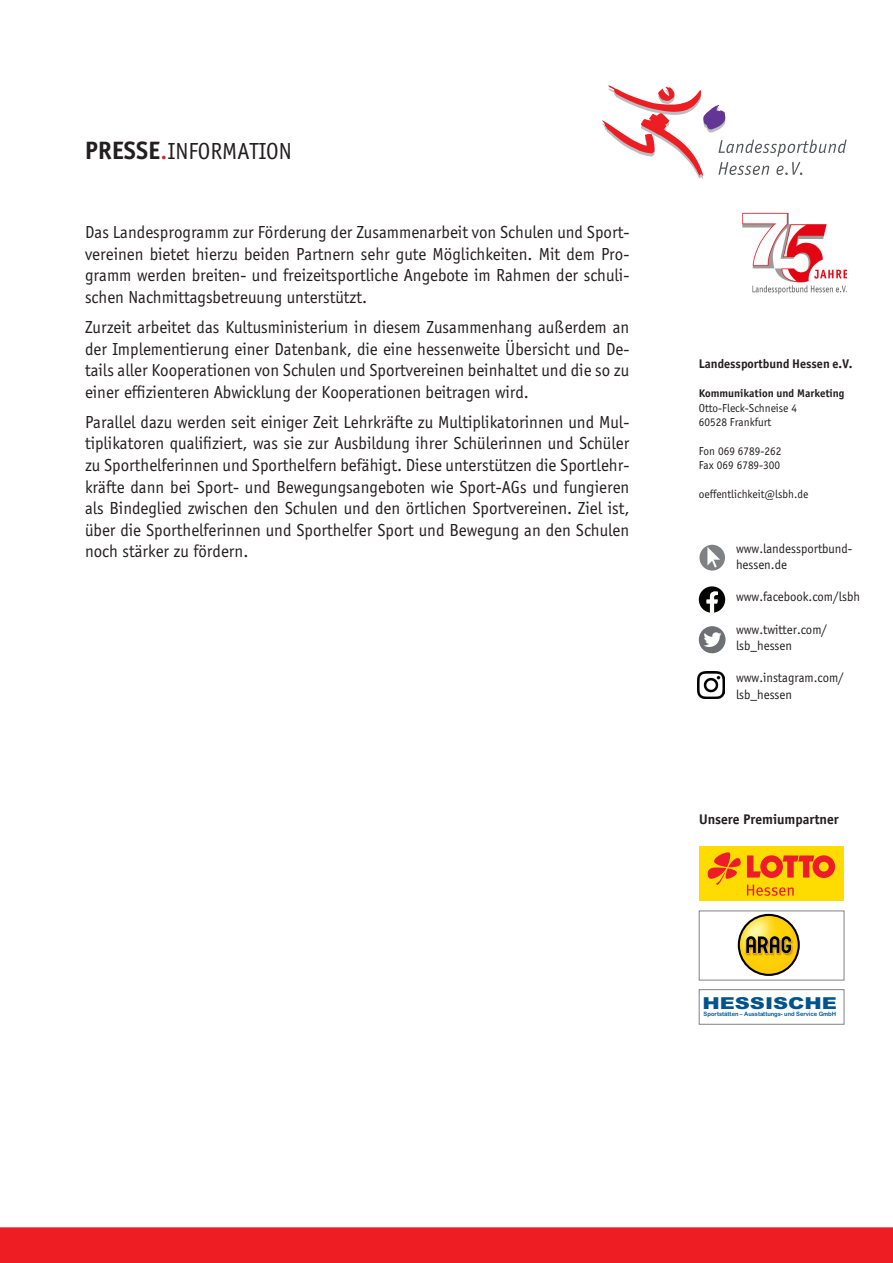
<style>
.page{position:relative;width:893px;height:1263px;background:#fff}
.page>*{position:absolute;margin:0;border:0;box-sizing:border-box;transform-origin:0 0}
.Grundtext{font:24px "Sportiv";color:#231f20}
.Grundtext-2{font:18px/21.6px "Sportiv";color:#231f20;text-align:justify}
.t1{font:900 16.5px "Arial";color:#01538e;scale:1.27 1}
.t2{font:700 15px "Sportiv";color:#231f20}
.t3{font:13.5px/16.2px "Sportiv";color:#231f20}
.t4{font:700 13.5px "Sportiv";color:#231f20}
.t5{font:12px "Sportiv";color:#231f20}
.t6{font:700 12px "Sportiv";color:#231f20}
.t7{font:6px "Arial Rounded MT Bold";color:#01538e;scale:.96 1}
.s1{font-weight:700;font-size:27px}
.s2{font-size:27px;color:#d1232a}
</style>
<div class="page">
<div style="left:0;top:1227px;width:893px;height:36px;background:#ee1d23"></div>
<svg style="left:602px;top:85px;width:245px;height:94px"></svg>
<div style="left:699px;top:846px;width:145px;height:55px;background:#ffdc01"></div>
<svg style="left:747px;top:855px;width:88px;height:23px"></svg>
<svg style="left:708px;top:852px;width:33px;height:33px"></svg>
<svg style="left:747px;top:885px;width:47px;height:11px"></svg>
<svg style="left:738px;top:914px;width:62px;height:62px"></svg>
<img style="left:740px;top:916px;width:58px;height:58px;border-radius:29px">
<svg style="left:746px;top:936px;width:45px;height:17px"></svg>
<div style="left:699px;top:910px;width:145px;height:70px;border:1px solid #808285"></div>
<div style="left:699px;top:989px;width:145px;height:36px;border:1px solid #808285"></div>
<svg style="left:699px;top:586px;width:26px;height:27px"></svg>
<img style="left:699px;top:626px;width:26px;height:27px;border-radius:13px">
<img style="left:699px;top:545px;width:26px;height:26px;border-radius:13px">
<img style="left:698px;top:672px;width:27px;height:27px">
<img style="left:742px;top:212px;width:104px;height:83px">
<p class="Grundtext" style="left:85px;top:138px;width:209px"><span class="s1">PRESSE</span><span class="s2">.</span>INFORMATION</p>
<p class="Grundtext-2" style="left:85px;top:221px;width:546px">Das Landesprogramm zur Förderung der Zusammenarbeit von Schulen und Sport&shy;vereinen bietet hierzu beiden Partnern sehr gute Möglichkeiten. Mit dem Pro&shy;gramm werden breiten- und freizeitsportliche Angebote im Rahmen der schuli&shy;schen Nachmittagsbetreuung unterstützt.</p>
<p class="Grundtext-2" style="left:85px;top:316px;width:546px">Zurzeit arbeitet das Kultusministerium in diesem Zusammenhang außerdem an der Implementierung einer Datenbank, die eine hessenweite Übersicht und De&shy;tails aller Kooperationen von Schulen und Sportvereinen beinhaltet und die so zu einer effizienteren Abwicklung der Kooperationen beitragen wird.</p>
<p class="Grundtext-2" style="left:85px;top:411px;width:546px">Parallel dazu werden seit einiger Zeit Lehrkräfte zu Multiplikatorinnen und Mul&shy;tiplikatoren qualifiziert, was sie zur Ausbildung ihrer Schülerinnen und Schüler zu Sporthelferinnen und Sporthelfern befähigt. Diese unterstützen die Sportlehr&shy;kräfte dann bei Sport- und Bewegungsangeboten wie Sport-AGs und fungieren als Bindeglied zwischen den Schulen und den örtlichen Sportvereinen. Ziel ist, über die Sporthelferinnen und Sporthelfer Sport und Bewegung an den Schulen noch stärker zu fördern.</p>
<p class="t4" style="left:699px;top:356px;width:155px">Landessportbund Hessen e.V.</p>
<p class="t6" style="left:699px;top:386px;width:147px">Kommunikation und Marketing</p>
<p class="t5" style="left:699px;top:401px;width:100px">Otto-Fleck-Schneise 4</p>
<p class="t5" style="left:699px;top:415px;width:74px">60528 Frankfurt</p>
<p class="t5" style="left:699px;top:444px;width:84px">Fon 069 6789-262</p>
<p class="t5" style="left:699px;top:459px;width:83px">Fax 069 6789-300</p>
<p class="t5" style="left:699px;top:487px;width:111px">oeffentlichkeit@lsbh.de</p>
<p class="t3" style="left:736px;top:540px;width:118px">www.landessportbund&shy;hessen.de</p>
<p class="t3" style="left:736px;top:589px;width:125px">www.facebook.com/lsbh</p>
<p class="t3" style="left:736px;top:621px;width:93px">www.twitter.com/ lsb_hessen</p>
<p class="t3" style="left:736px;top:670px;width:109px">www.instagram.com/ lsb_hessen</p>
<p class="t2" style="left:699px;top:811px;width:141px">Unsere Premiumpartner</p>
<p class="t1" style="left:702px;top:991px;width:108px">HESSISCHE</p>
<p class="t7" style="left:704px;top:1011px;width:140px">Sportstätten – Ausstattungs- und Service GmbH</p>
</div>
